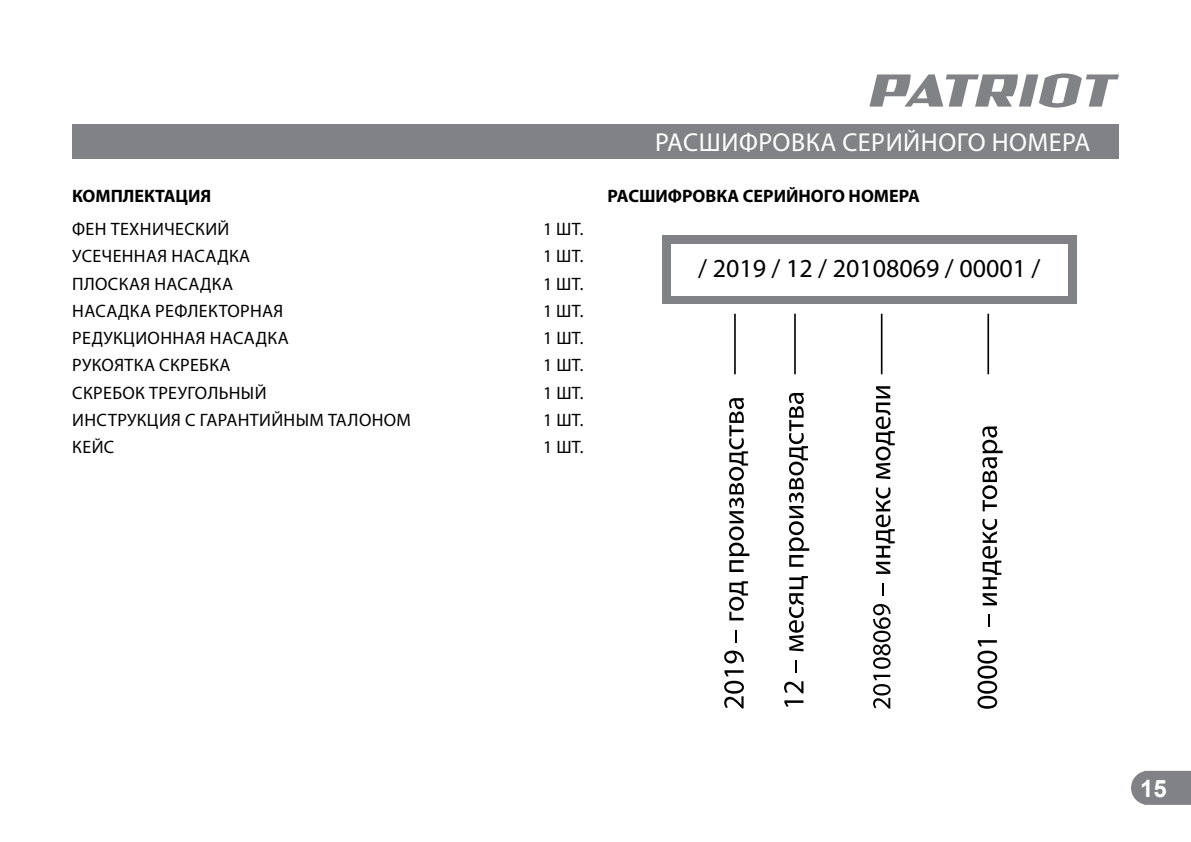
<style>
.page{position:relative;width:1191px;height:842px;background:#fff}
.page>*{position:absolute;margin:0;border:0;box-sizing:border-box;transform-origin:0 0}
.t1{font:26px "Myriad Pro";letter-spacing:.02em;color:#fff}
.t2{font:26px "Myriad Pro";color:#000}
.t3{font:700 24px "Arial";color:#fff}
.t4{font:18px "Myriad Pro";letter-spacing:.02em;color:#000}
.t5{font:700 18px "Myriad Pro";color:#000}
</style>
<div class="page">
<svg style="left:1131px;top:771px;width:60px;height:34px;background:#888a8c"></svg>
<svg style="left:869px;top:73px;width:250px;height:35px"></svg>
<div style="left:72px;top:124px;width:1047px;height:34px;background:#808285"></div>
<svg style="left:724px;top:670px;width:20px;height:38px"></svg>
<svg style="left:724px;top:651px;width:20px;height:12px"></svg>
<svg style="left:735px;top:630px;width:2px;height:12px"></svg>
<svg style="left:729px;top:581px;width:19px;height:39px"></svg>
<svg style="left:729px;top:398px;width:20px;height:174px"></svg>
<svg style="left:784px;top:700px;width:19px;height:7px"></svg>
<svg style="left:784px;top:681px;width:19px;height:12px"></svg>
<svg style="left:795px;top:660px;width:2px;height:13px"></svg>
<svg style="left:789px;top:576px;width:19px;height:75px"></svg>
<svg style="left:789px;top:393px;width:20px;height:174px"></svg>
<svg style="left:873px;top:675px;width:17px;height:34px"></svg>
<svg style="left:873px;top:604px;width:17px;height:65px"></svg>
<svg style="left:882px;top:583px;width:1px;height:13px"></svg>
<svg style="left:875px;top:487px;width:19px;height:87px"></svg>
<svg style="left:875px;top:386px;width:19px;height:93px"></svg>
<svg style="left:977px;top:640px;width:20px;height:69px"></svg>
<svg style="left:988px;top:614px;width:2px;height:13px"></svg>
<svg style="left:982px;top:519px;width:19px;height:86px"></svg>
<svg style="left:982px;top:426px;width:20px;height:85px"></svg>
<hr style="left:734px;top:314px;width:2px;height:60px;background:#000">
<hr style="left:794px;top:314px;width:2px;height:60px;background:#000">
<hr style="left:881px;top:314px;width:1px;height:60px;background:#000">
<hr style="left:987px;top:314px;width:2px;height:60px;background:#000">
<div style="left:662px;top:236px;width:414px;height:68px;background:#808285"></div>
<div style="left:671px;top:244px;width:397px;height:51px;background:#fff"></div>
<p class="t5" style="left:72px;top:186px;width:141px">КОМПЛЕКТАЦИЯ</p>
<p class="t4" style="left:72px;top:218px;width:159px">ФЕН ТЕХНИЧЕСКИЙ</p>
<p class="t4" style="left:543px;top:218px;width:42px">1 ШТ.</p>
<p class="t4" style="left:72px;top:245px;width:179px">УСЕЧЕННАЯ НАСАДКА</p>
<p class="t4" style="left:543px;top:245px;width:42px">1 ШТ.</p>
<p class="t4" style="left:72px;top:272px;width:162px">ПЛОСКАЯ НАСАДКА</p>
<p class="t4" style="left:543px;top:272px;width:42px">1 ШТ.</p>
<p class="t4" style="left:72px;top:300px;width:213px">НАСАДКА РЕФЛЕКТОРНАЯ</p>
<p class="t4" style="left:543px;top:300px;width:42px">1 ШТ.</p>
<p class="t4" style="left:72px;top:327px;width:218px">РЕДУКЦИОННАЯ НАСАДКА</p>
<p class="t4" style="left:543px;top:327px;width:42px">1 ШТ.</p>
<p class="t4" style="left:72px;top:354px;width:160px">РУКОЯТКА СКРЕБКА</p>
<p class="t4" style="left:543px;top:354px;width:42px">1 ШТ.</p>
<p class="t4" style="left:72px;top:381px;width:196px">СКРЕБОК ТРЕУГОЛЬНЫЙ</p>
<p class="t4" style="left:543px;top:381px;width:42px">1 ШТ.</p>
<p class="t4" style="left:72px;top:409px;width:340px">ИНСТРУКЦИЯ С ГАРАНТИЙНЫМ ТАЛОНОМ</p>
<p class="t4" style="left:543px;top:409px;width:42px">1 ШТ.</p>
<p class="t4" style="left:72px;top:436px;width:43px">КЕЙС</p>
<p class="t4" style="left:543px;top:436px;width:42px">1 ШТ.</p>
<h1 class="t1" style="left:655px;top:126px;width:437px">РАСШИФРОВКА СЕРИЙНОГО НОМЕРА</h1>
<p class="t5" style="left:607px;top:186px;width:314px">РАСШИФРОВКА СЕРИЙНОГО НОМЕРА</p>
<h1 class="t2" style="left:698px;top:252px;width:344px">/ 2019 / 12 / 20108069 / 00001 /</h1>
<h2 class="t3" style="left:1140px;top:771px;width:28px">15</h2>
</div>
